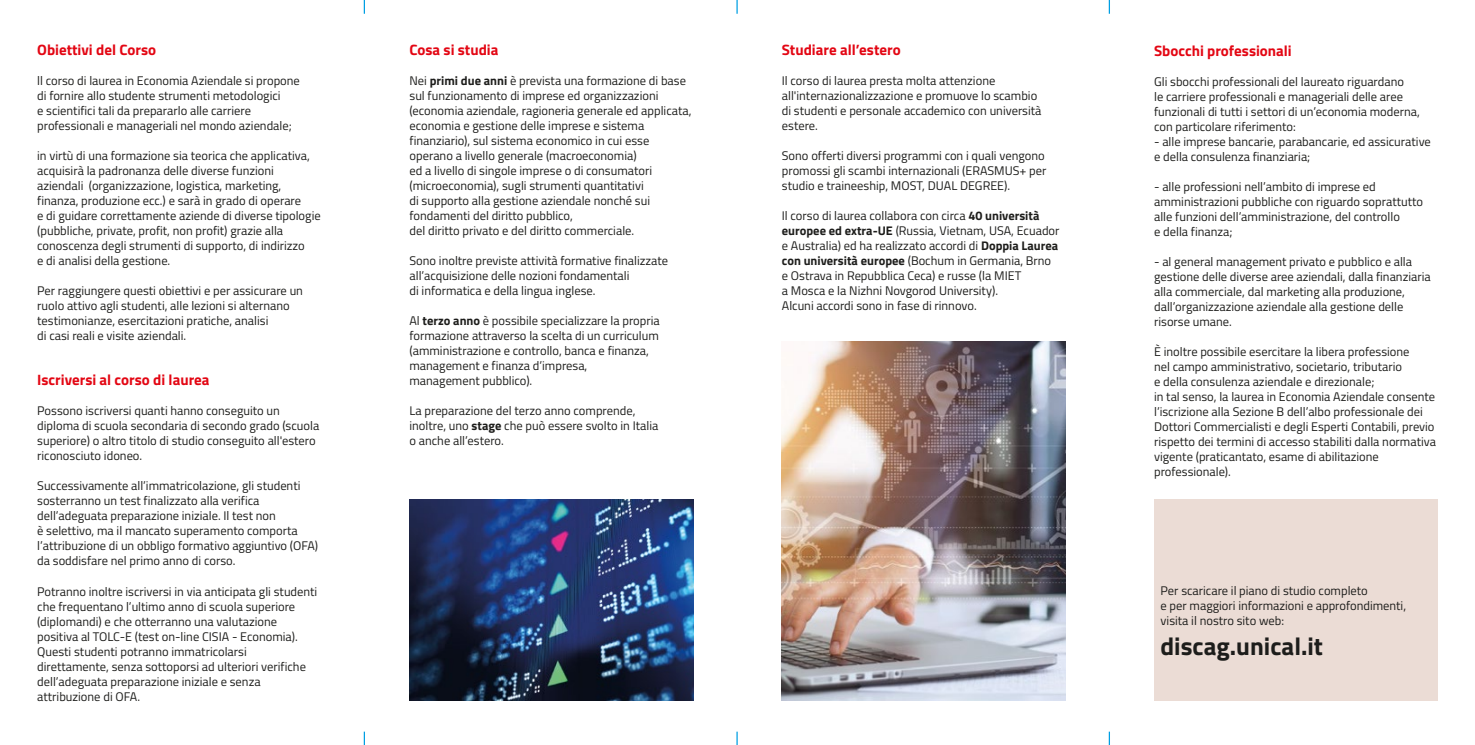
<style>
.page{position:relative;width:1475px;height:745px;background:#fff}
.page>*{position:absolute;margin:0;border:0;box-sizing:border-box;transform-origin:0 0}
.t1{font:700 25px "Titillium";color:#1d1d1b}
.t2{font:700 15px "Titillium";color:#e30613}
.t3{font:12.5px/15px "Titillium";color:#1d1d1b}
.s1{font-weight:700}
</style>
<div class="page">
<svg style="left:736px;top:0;width:1px;height:14px"></svg>
<svg style="left:1108px;top:0;width:1px;height:14px"></svg>
<svg style="left:364px;top:0;width:1px;height:14px"></svg>
<svg style="left:736px;top:731px;width:1px;height:13px"></svg>
<svg style="left:1108px;top:731px;width:1px;height:13px"></svg>
<svg style="left:364px;top:731px;width:1px;height:13px"></svg>
<img style="left:781px;top:341px;width:284px;height:359px">
<div style="left:1153px;top:499px;width:284px;height:201px;background:#ebdcd5"></div>
<img style="left:409px;top:499px;width:284px;height:201px">
<p class="t2" style="left:37px;top:38px;width:120px">Obiettivi del Corso</p>
<p class="t3" style="left:37px;top:72px;width:264px">ll corso di laurea in Economia Aziendale si propone di fornire allo studente strumenti metodologici<br>e scientifici tali da prepararlo alle carriere professionali e manageriali nel mondo aziendale;</p>
<p class="t3" style="left:37px;top:147px;width:285px">in virtù di una formazione sia teorica che applicativa, acquisirà la padronanza delle diverse funzioni aziendali (organizzazione, logistica, marketing, finanza, produzione ecc.) e sarà in grado di operare<br>e di guidare correttamente aziende di diverse tipologie (pubbliche, private, profit, non profit) grazie alla conoscenza degli strumenti di supporto, di indirizzo<br>e di analisi della gestione.</p>
<p class="t3" style="left:37px;top:282px;width:267px">Per raggiungere questi obiettivi e per assicurare un ruolo attivo agli studenti, alle lezioni si alternano testimonianze, esercitazioni pratiche, analisi<br>di casi reali e visite aziendali.</p>
<p class="t2" style="left:37px;top:368px;width:174px">Iscriversi al corso di laurea</p>
<p class="t3" style="left:37px;top:402px;width:283px">Possono iscriversi quanti hanno conseguito un diploma di scuola secondaria di secondo grado (scuola superiore) o altro titolo di studio conseguito all'estero riconosciuto idoneo.</p>
<p class="t3" style="left:37px;top:477px;width:282px">Successivamente all’immatricolazione, gli studenti sosterranno un test finalizzato alla verifica dell’adeguata preparazione iniziale. Il test non<br>è selettivo, ma il mancato superamento comporta l’attribuzione di un obbligo formativo aggiuntivo (OFA) da soddisfare nel primo anno di corso.</p>
<p class="t3" style="left:37px;top:582px;width:281px">Potranno inoltre iscriversi in via anticipata gli studenti che frequentano l’ultimo anno di scuola superiore (diplomandi) e che otterranno una valutazione positiva al TOLC-E (test on-line CISIA - Economia).<br>Questi studenti potranno immatricolarsi direttamente, senza sottoporsi ad ulteriori verifiche dell’adeguata preparazione iniziale e senza attribuzione di OFA.</p>
<p class="t2" style="left:409px;top:38px;width:90px">Cosa si studia</p>
<p class="t3" style="left:409px;top:72px;width:283px">Nei <span class="s1">primi due anni</span> è prevista una formazione di base sul funzionamento di imprese ed organizzazioni (economia aziendale, ragioneria generale ed applicata, economia e gestione delle imprese e sistema finanziario), sul sistema economico in cui esse operano a livello generale (macroeconomia)<br>ed a livello di singole imprese o di consumatori (microeconomia), sugli strumenti quantitativi<br>di supporto alla gestione aziendale nonché sui fondamenti del diritto pubblico,<br>del diritto privato e del diritto commerciale.</p>
<p class="t3" style="left:409px;top:252px;width:260px">Sono inoltre previste attività formative finalizzate all’acquisizione delle nozioni fondamentali<br>di informatica e della lingua inglese.</p>
<p class="t3" style="left:409px;top:312px;width:252px">Al <span class="s1">terzo anno</span> è possibile specializzare la propria formazione attraverso la scelta di un curriculum (amministrazione e controllo, banca e finanza, management e finanza d’impresa, management pubblico).</p>
<p class="t3" style="left:409px;top:402px;width:250px">La preparazione del terzo anno comprende, inoltre, uno <span class="s1">stage</span> che può essere svolto in Italia o anche all’estero.</p>
<p class="t2" style="left:781px;top:38px;width:120px">Studiare all’estero</p>
<p class="t3" style="left:781px;top:72px;width:261px">Il corso di laurea presta molta attenzione all'internazionalizzazione e promuove lo scambio di studenti e personale accademico con università estere.</p>
<p class="t3" style="left:781px;top:147px;width:266px">Sono offerti diversi programmi con i quali vengono promossi gli scambi internazionali (ERASMUS+ per studio e traineeship, MOST, DUAL DEGREE).</p>
<p class="t3" style="left:781px;top:207px;width:279px">Il corso di laurea collabora con circa <span class="s1">40 università europee ed extra-UE</span> (Russia, Vietnam, USA, Ecuador e Australia) ed ha realizzato accordi di <span class="s1">Doppia Laurea con università europee</span> (Bochum in Germania, Brno e Ostrava in Repubblica Ceca) e russe (la MIET<br>a Mosca e la Nizhni Novgorod University).<br>Alcuni accordi sono in fase di rinnovo.</p>
<p class="t2" style="left:1153px;top:39px;width:139px">Sbocchi professionali</p>
<p class="t3" style="left:1153px;top:73px;width:267px">Gli sbocchi professionali del laureato riguardano<br>le carriere professionali e manageriali delle aree funzionali di tutti i settori di un’economia moderna, con particolare riferimento:</p>
<p class="t3" style="left:1153px;top:133px;width:278px">- alle imprese bancarie, parabancarie, ed assicurative e della consulenza finanziaria;</p>
<p class="t3" style="left:1153px;top:178px;width:270px">- alle professioni nell’ambito di imprese ed amministrazioni pubbliche con riguardo soprattutto alle funzioni dell’amministrazione, del controllo<br>e della finanza;</p>
<p class="t3" style="left:1153px;top:253px;width:278px">- al general management privato e pubblico e alla gestione delle diverse aree aziendali, dalla finanziaria alla commerciale, dal marketing alla produzione, dall’organizzazione aziendale alla gestione delle risorse umane.</p>
<p class="t3" style="left:1153px;top:343px;width:283px">È inoltre possibile esercitare la libera professione<br>nel campo amministrativo, societario, tributario<br>e della consulenza aziendale e direzionale;<br>in tal senso, la laurea in Economia Aziendale consente l’iscrizione alla Sezione B dell’albo professionale dei Dottori Commercialisti e degli Esperti Contabili, previo rispetto dei termini di accesso stabiliti dalla normativa vigente (praticantato, esame di abilitazione professionale).</p>
<p class="t3" style="left:1160px;top:582px;width:247px">Per scaricare il piano di studio completo<br>e per maggiori informazioni e approfondimenti, visita il nostro sito web:</p>
<h1 class="t1" style="left:1160px;top:627px;width:164px">discag.unical.it</h1>
</div>
